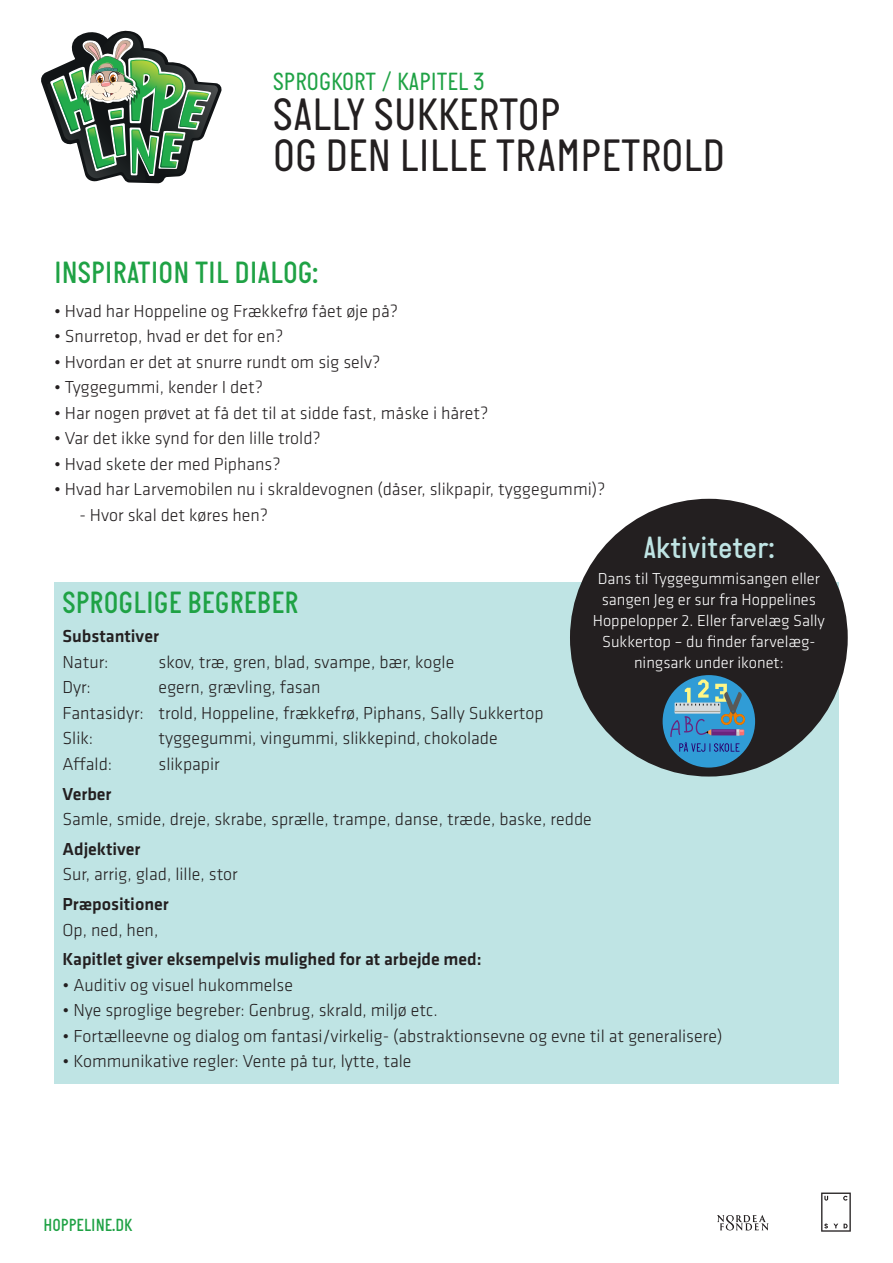
<style>
.page{position:relative;width:893px;height:1263px;background:#fff}
.page>*{position:absolute;margin:0;border:0;box-sizing:border-box;transform-origin:0 0}
.Overskrift{font:46.5px "Italian Plate";color:#231f20}
.t1{font:500 31.5px "Italian Plate";color:#1fa245}
.t2{font:500 31.5px "Italian Plate";color:#bfe4e4}
.Overskrift-2{font:25.5px "Italian Plate";color:#1fa245}
.Brødtekst{font:300 18px "Klavika";color:#231f20}
.Brødtekst-2{font:500 18px "Klavika";color:#231f20}
.t3{font:500 18px "Italian Plate";color:#1fa245}
.Brødtekst-3{font:300 16.5px/21px "Klavika";color:#fff;text-align:center}
</style>
<div class="page">
<svg style="left:821px;top:1192px;width:30px;height:40px"></svg>
<svg style="left:717px;top:1215px;width:51px;height:15px"></svg>
<svg style="left:41px;top:31px;width:181px;height:152px"></svg>
<div style="left:54px;top:583px;width:785px;height:501px;background:#bfe4e4"></div>
<div style="left:570px;top:499px;width:278px;height:277px;background:#231f20;border-radius:50%"></div>
<div style="left:663px;top:675px;width:92px;height:92px;background:#309cd6;border-radius:50%"></div>
<svg style="left:670px;top:679px;width:75px;height:73px"></svg>
<hr style="left:675px;top:711px;width:45px;height:1px;background:#a3a399">
<p class="Overskrift-2" style="left:273px;top:66px;width:213px">SPROGKORT / KAPITEL 3</p>
<p class="Overskrift" style="left:273px;top:88px;width:289px">SALLY SUKKERTOP</p>
<p class="Overskrift" style="left:273px;top:128px;width:453px">OG DEN LILLE TRAMPETROLD</p>
<p class="t1" style="left:54px;top:255px;width:266px">INSPIRATION TIL DIALOG:</p>
<p class="Brødtekst" style="left:54px;top:300px;width:346px">• Hvad har Hoppeline og Frækkefrø fået øje på?</p>
<p class="Brødtekst" style="left:54px;top:326px;width:231px">• Snurretop, hvad er det for en?</p>
<p class="Brødtekst" style="left:54px;top:351px;width:328px">• Hvordan er det at snurre rundt om sig selv?</p>
<p class="Brødtekst" style="left:54px;top:377px;width:210px">• Tyggegummi, kender I det?</p>
<p class="Brødtekst" style="left:54px;top:402px;width:436px">• Har nogen prøvet at få det til at sidde fast, måske i håret?</p>
<p class="Brødtekst" style="left:54px;top:428px;width:268px">• Var det ikke synd for den lille trold?</p>
<p class="Brødtekst" style="left:54px;top:453px;width:228px">• Hvad skete der med Piphans?</p>
<p class="Brødtekst" style="left:54px;top:479px;width:553px">• Hvad har Larvemobilen nu i skraldevognen (dåser, slikpapir, tyggegummi)?</p>
<p class="Brødtekst" style="left:80px;top:504px;width:190px">- Hvor skal det køres hen?</p>
<p class="t2" style="left:643px;top:530px;width:133px">Aktiviteter:</p>
<p class="Brødtekst-3" style="left:598px;top:567px;width:224px">Dans til Tyggegummisangen eller</p>
<p class="Brødtekst-3" style="left:602px;top:588px;width:216px">sangen Jeg er sur fra Hoppelines</p>
<p class="Brødtekst-3" style="left:593px;top:609px;width:234px">Hoppelopper 2. Eller farvelæg Sally<br>Sukkertop – du finder farvelæg&shy;ningsark under ikonet:</p>
<p class="t1" style="left:63px;top:584px;width:238px">SPROGLIGE BEGREBER</p>
<p class="Brødtekst-2" style="left:63px;top:624px;width:98px">Substantiver</p>
<p class="Brødtekst" style="left:63px;top:651px;width:48px">Natur:</p>
<p class="Brødtekst" style="left:158px;top:651px;width:297px">skov, træ, gren, blad, svampe, bær, kogle</p>
<p class="Brødtekst" style="left:63px;top:676px;width:30px">Dyr:</p>
<p class="Brødtekst" style="left:158px;top:676px;width:164px">egern, grævling, fasan</p>
<p class="Brødtekst" style="left:63px;top:702px;width:483px">Fantasidyr: trold, Hoppeline, frækkefrø, Piphans, Sally Sukkertop</p>
<p class="Brødtekst" style="left:63px;top:727px;width:32px">Slik:</p>
<p class="Brødtekst" style="left:158px;top:727px;width:341px">tyggegummi, vingummi, slikkepind, chokolade</p>
<p class="Brødtekst" style="left:63px;top:753px;width:51px">Affald:</p>
<p class="Brødtekst" style="left:158px;top:753px;width:63px">slikpapir</p>
<p class="Brødtekst-2" style="left:63px;top:781px;width:51px">Verber</p>
<p class="Brødtekst" style="left:63px;top:808px;width:531px">Samle, smide, dreje, skrabe, sprælle, trampe, danse, træde, baske, redde</p>
<p class="Brødtekst-2" style="left:63px;top:837px;width:80px">Adjektiver</p>
<p class="Brødtekst" style="left:63px;top:863px;width:177px">Sur, arrig, glad, lille, stor</p>
<p class="Brødtekst-2" style="left:63px;top:892px;width:108px">Præpositioner</p>
<p class="Brødtekst" style="left:63px;top:919px;width:97px">Op, ned, hen,</p>
<p class="Brødtekst-2" style="left:63px;top:947px;width:421px">Kapitlet giver eksempelvis mulighed for at arbejde med:</p>
<p class="Brødtekst" style="left:63px;top:974px;width:232px">• Auditiv og visuel hukommelse</p>
<p class="Brødtekst" style="left:63px;top:999px;width:377px">• Nye sproglige begreber: Genbrug, skrald, miljø etc.</p>
<p class="Brødtekst" style="left:63px;top:1025px;width:662px">• Fortælleevne og dialog om fantasi/virkelig- (abstraktionsevne og evne til at generalisere)</p>
<p class="Brødtekst" style="left:63px;top:1050px;width:350px">• Kommunikative regler: Vente på tur, lytte, tale</p>
<p class="t3" style="left:43px;top:1215px;width:90px">HOPPELINE.DK</p>
</div>
